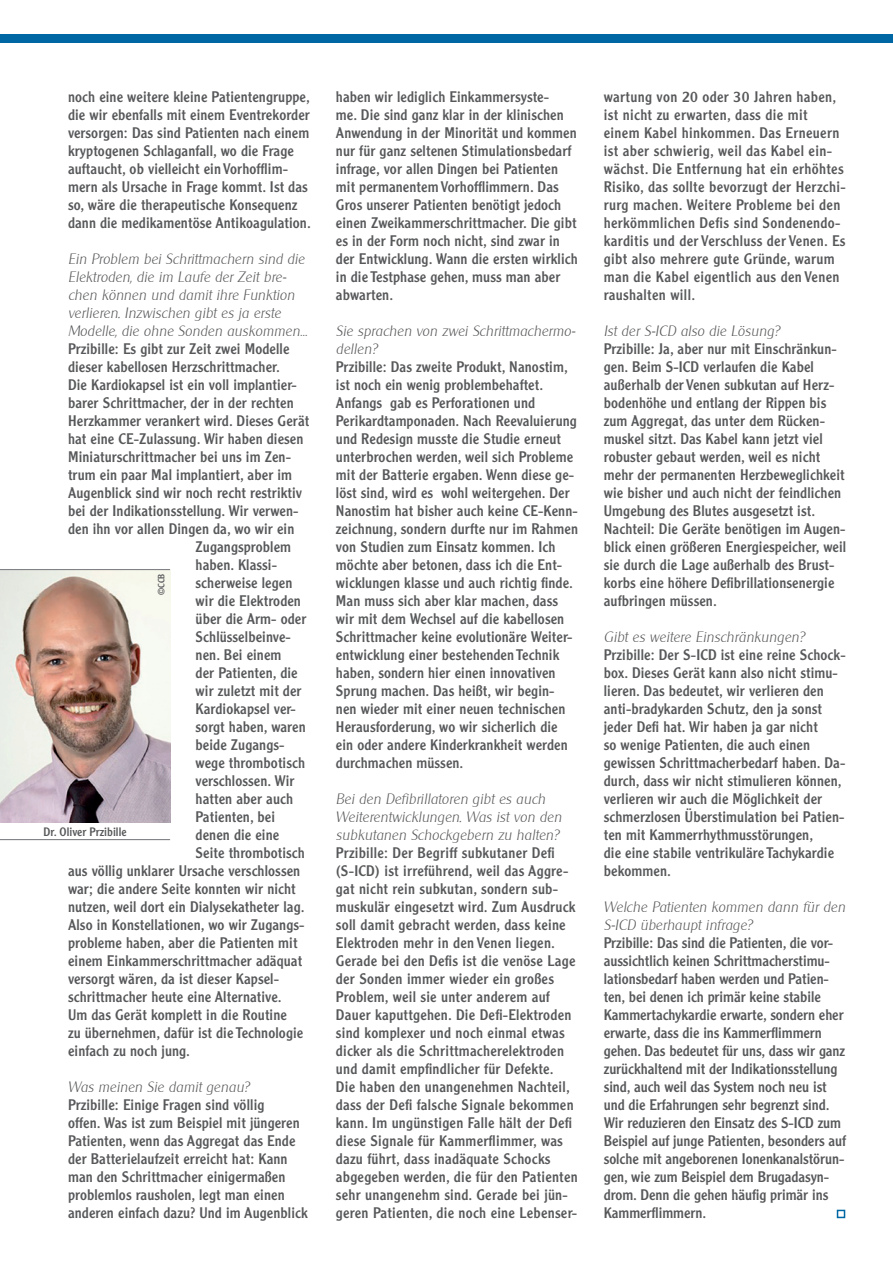
<style>
.page{position:relative;width:893px;height:1263px;background:#fff}
.page>*{position:absolute;margin:0;border:0;box-sizing:border-box;transform-origin:0 0}
.t1{font:15px/18px "Clearface Gothic LH";letter-spacing:.01em;color:#57585a}
.t2{font:italic 300 15px/18px "Clearly Gothic";letter-spacing:.01em;color:#57585a}
.t3{font:12px "Clearface Gothic LH";letter-spacing:.005em;color:#57585a}
.t4{font:9px "Clearface Gothic LH";color:#57585a}
</style>
<div class="page">
<div style="left:0;top:34px;width:893px;height:9px;background:#0067a5"></div>
<div style="left:837px;top:1210px;width:8px;height:8px;border:2px solid #0067a5"></div>
<img style="left:0;top:570px;width:170px;height:252px">
<hr style="left:0;top:569px;width:170px;height:1px;background:#808285">
<hr style="left:0;top:839px;width:170px;height:1px;background:#808285">
<p class="t1" style="left:68px;top:88px;width:244px">noch eine weitere kleine Patientengruppe, die wir ebenfalls mit einem Eventrekorder versorgen: Das sind Patienten nach einem kryptogenen Schlaganfall, wo die Frage auftaucht, ob vielleicht ein Vorhofflim&shy;mern als Ursache in Frage kommt. Ist das so, wäre die therapeutische Konsequenz dann die medikamentöse Antikoagulation.</p>
<p class="t2" style="left:68px;top:250px;width:241px">Ein Problem bei Schrittmachern sind die Elektroden, die im Laufe der Zeit bre&shy;chen können und damit ihre Funktion verlieren. Inzwischen gibt es ja erste Modelle, die ohne Sonden auskommen…</p>
<p class="t1" style="left:68px;top:340px;width:223px">Przibille: Es gibt zur Zeit zwei Modelle</p>
<p class="t1" style="left:68px;top:358px;width:214px">dieser kabellosen Herzschrittmacher.</p>
<p class="t1" style="left:68px;top:376px;width:230px">Die Kardiokapsel ist ein voll implantier-</p>
<p class="t1" style="left:68px;top:394px;width:227px">barer Schrittmacher, der in der rechten</p>
<p class="t1" style="left:68px;top:412px;width:243px">Herzkammer verankert wird. Dieses Gerät</p>
<p class="t1" style="left:68px;top:430px;width:237px">hat eine CE-Zulassung. Wir haben diesen</p>
<p class="t1" style="left:68px;top:448px;width:224px">Miniaturschrittmacher bei uns im Zen-</p>
<p class="t1" style="left:68px;top:466px;width:226px">trum ein paar Mal implantiert, aber im</p>
<p class="t1" style="left:68px;top:484px;width:236px">Augenblick sind wir noch recht restriktiv</p>
<p class="t1" style="left:68px;top:502px;width:232px">bei der Indikationsstellung. Wir verwen-</p>
<p class="t1" style="left:68px;top:520px;width:228px">den ihn vor allen Dingen da, wo wir ein</p>
<p class="t1" style="left:196px;top:538px;width:97px">Zugangsproblem</p>
<p class="t1" style="left:196px;top:556px;width:83px">haben. Klassi-</p>
<p class="t1" style="left:196px;top:574px;width:98px">scherweise legen</p>
<p class="t1" style="left:196px;top:592px;width:107px">wir die Elektroden</p>
<p class="t1" style="left:196px;top:610px;width:112px">über die Arm- oder</p>
<p class="t1" style="left:196px;top:628px;width:97px">Schlüsselbeinve-</p>
<p class="t1" style="left:196px;top:646px;width:87px">nen. Bei einem</p>
<p class="t1" style="left:196px;top:664px;width:103px">der Patienten, die</p>
<p class="t1" style="left:196px;top:682px;width:107px">wir zuletzt mit der</p>
<p class="t1" style="left:196px;top:700px;width:102px">Kardiokapsel ver-</p>
<p class="t1" style="left:196px;top:718px;width:112px">sorgt haben, waren</p>
<p class="t1" style="left:196px;top:736px;width:90px">beide Zugangs-</p>
<p class="t1" style="left:196px;top:754px;width:111px">wege thrombotisch</p>
<p class="t1" style="left:196px;top:772px;width:100px">verschlossen. Wir</p>
<p class="t1" style="left:196px;top:790px;width:99px">hatten aber auch</p>
<p class="t1" style="left:196px;top:808px;width:81px">Patienten, bei</p>
<p class="t1" style="left:196px;top:826px;width:85px">denen die eine</p>
<p class="t1" style="left:196px;top:844px;width:111px">Seite thrombotisch</p>
<p class="t1" style="left:68px;top:862px;width:234px">aus völlig unklarer Ursache verschlossen</p>
<p class="t1" style="left:68px;top:880px;width:229px">war; die andere Seite konnten wir nicht</p>
<p class="t1" style="left:68px;top:898px;width:238px">nutzen, weil dort ein Dialysekatheter lag.</p>
<p class="t1" style="left:68px;top:916px;width:238px">Also in Konstellationen, wo wir Zugangs-</p>
<p class="t1" style="left:68px;top:934px;width:231px">probleme haben, aber die Patienten mit</p>
<p class="t1" style="left:68px;top:952px;width:236px">einem Einkammerschrittmacher adäquat</p>
<p class="t1" style="left:68px;top:970px;width:212px">versorgt wären, da ist dieser Kapsel-</p>
<p class="t1" style="left:68px;top:988px;width:215px">schrittmacher heute eine Alternative.</p>
<p class="t1" style="left:68px;top:1006px;width:220px">Um das Gerät komplett in die Routine</p>
<p class="t1" style="left:68px;top:1024px;width:237px">zu übernehmen, dafür ist die Technologie</p>
<p class="t1" style="left:68px;top:1042px;width:124px">einfach zu noch jung.</p>
<p class="t2" style="left:68px;top:1078px;width:183px">Was meinen Sie damit genau?</p>
<p class="t1" style="left:68px;top:1096px;width:241px">Przibille: Einige Fragen sind völlig<br>offen. Was ist zum Beispiel mit jüngeren Patienten, wenn das Aggregat das Ende der Batterielaufzeit erreicht hat: Kann man den Schrittmacher einigermaßen problemlos rausholen, legt man einen anderen einfach dazu? Und im Augenblick</p>
<p class="t4" style="left:156px;top:595px;width:23px;rotate:-90deg">©CCB</p>
<p class="t3" style="left:44px;top:824px;width:84px">Dr. Oliver Przibille</p>
<p class="t1" style="left:336px;top:88px;width:243px">haben wir lediglich Einkammersyste-<br>me. Die sind ganz klar in der klinischen Anwendung in der Minorität und kommen nur für ganz seltenen Stimulationsbedarf infrage, vor allen Dingen bei Patienten mit permanentem Vorhofflimmern. Das Gros unserer Patienten benötigt jedoch einen Zweikammerschrittmacher. Die gibt es in der Form noch nicht, sind zwar in der Entwicklung. Wann die ersten wirklich in die Testphase gehen, muss man aber abwarten.</p>
<p class="t2" style="left:336px;top:322px;width:241px">Sie sprachen von zwei Schrittmachermo&shy;dellen?</p>
<p class="t1" style="left:336px;top:358px;width:244px">Przibille: Das zweite Produkt, Nanostim, ist noch ein wenig problembehaftet.<br>Anfangs gab es Perforationen und Perikardtamponaden. Nach Reevaluierung und Redesign musste die Studie erneut unterbrochen werden, weil sich Probleme mit der Batterie ergaben. Wenn diese ge&shy;löst sind, wird es wohl weitergehen. Der Nanostim hat bisher auch keine CE-Kenn&shy;zeichnung, sondern durfte nur im Rahmen von Studien zum Einsatz kommen. Ich möchte aber betonen, dass ich die Ent&shy;wicklungen klasse und auch richtig finde.<br>Man muss sich aber klar machen, dass wir mit dem Wechsel auf die kabellosen Schrittmacher keine evolutionäre Weiter&shy;entwicklung einer bestehenden Technik haben, sondern hier einen innovativen Sprung machen. Das heißt, wir begin&shy;nen wieder mit einer neuen technischen Herausforderung, wo wir sicherlich die ein oder andere Kinderkrankheit werden durchmachen müssen.</p>
<p class="t2" style="left:336px;top:790px;width:227px">Bei den Defibrillatoren gibt es auch<br>Weiterentwicklungen. Was ist von den subkutanen Schockgebern zu halten?</p>
<p class="t1" style="left:336px;top:844px;width:243px">Przibille: Der Begriff subkutaner Defi (S-ICD) ist irreführend, weil das Aggre&shy;gat nicht rein subkutan, sondern sub&shy;muskulär eingesetzt wird. Zum Ausdruck soll damit gebracht werden, dass keine Elektroden mehr in den Venen liegen.<br>Gerade bei den Defis ist die venöse Lage der Sonden immer wieder ein großes Problem, weil sie unter anderem auf Dauer kaputtgehen. Die Defi-Elektroden sind komplexer und noch einmal etwas dicker als die Schrittmacherelektroden und damit empfindlicher für Defekte.<br>Die haben den unangenehmen Nachteil, dass der Defi falsche Signale bekommen kann. Im ungünstigen Falle hält der Defi diese Signale für Kammerflimmer, was dazu führt, dass inadäquate Schocks abgegeben werden, die für den Patienten sehr unangenehm sind. Gerade bei jün&shy;geren Patienten, die noch eine Lebenser-</p>
<p class="t1" style="left:604px;top:88px;width:243px">wartung von 20 oder 30 Jahren haben, ist nicht zu erwarten, dass die mit einem Kabel hinkommen. Das Erneuern ist aber schwierig, weil das Kabel ein&shy;wächst. Die Entfernung hat ein erhöhtes Risiko, das sollte bevorzugt der Herzchi&shy;rurg machen. Weitere Probleme bei den herkömmlichen Defis sind Sondenendo&shy;karditis und der Verschluss der Venen. Es gibt also mehrere gute Gründe, warum man die Kabel eigentlich aus den Venen raushalten will.</p>
<p class="t2" style="left:604px;top:322px;width:177px">Ist der S-ICD also die Lösung?</p>
<p class="t1" style="left:604px;top:340px;width:244px">Przibille: Ja, aber nur mit Einschränkun&shy;gen. Beim S-ICD verlaufen die Kabel außerhalb der Venen subkutan auf Herz&shy;bodenhöhe und entlang der Rippen bis zum Aggregat, das unter dem Rücken&shy;muskel sitzt. Das Kabel kann jetzt viel robuster gebaut werden, weil es nicht mehr der permanenten Herzbeweglichkeit wie bisher und auch nicht der feindlichen Umgebung des Blutes ausgesetzt ist.<br>Nachteil: Die Geräte benötigen im Augen&shy;blick einen größeren Energiespeicher, weil sie durch die Lage außerhalb des Brust&shy;korbs eine höhere Defibrillationsenergie aufbringen müssen.</p>
<p class="t2" style="left:604px;top:628px;width:202px">Gibt es weitere Einschränkungen?</p>
<p class="t1" style="left:604px;top:646px;width:243px">Przibille: Der S-ICD ist eine reine Schock&shy;box. Dieses Gerät kann also nicht stimu&shy;lieren. Das bedeutet, wir verlieren den anti-bradykarden Schutz, den ja sonst jeder Defi hat. Wir haben ja gar nicht<br>so wenige Patienten, die auch einen gewissen Schrittmacherbedarf haben. Da&shy;durch, dass wir nicht stimulieren können, verlieren wir auch die Möglichkeit der schmerzlosen Überstimulation bei Patien&shy;ten mit Kammerrhythmusstörungen,<br>die eine stabile ventrikuläre Tachykardie bekommen.</p>
<p class="t2" style="left:604px;top:898px;width:243px">Welche Patienten kommen dann für den<br>S-ICD überhaupt infrage?</p>
<p class="t1" style="left:604px;top:934px;width:244px">Przibille: Das sind die Patienten, die vor&shy;aussichtlich keinen Schrittmacherstimu&shy;lationsbedarf haben werden und Patien&shy;ten, bei denen ich primär keine stabile Kammertachykardie erwarte, sondern eher erwarte, dass die ins Kammerflimmern gehen. Das bedeutet für uns, dass wir ganz zurückhaltend mit der Indikationsstellung sind, auch weil das System noch neu ist und die Erfahrungen sehr begrenzt sind.<br>Wir reduzieren den Einsatz des S-ICD zum Beispiel auf junge Patienten, besonders auf solche mit angeborenen Ionenkanalstörun&shy;gen, wie zum Beispiel dem Brugadasyn&shy;drom. Denn die gehen häufig primär ins Kammerflimmern.</p>
</div>
